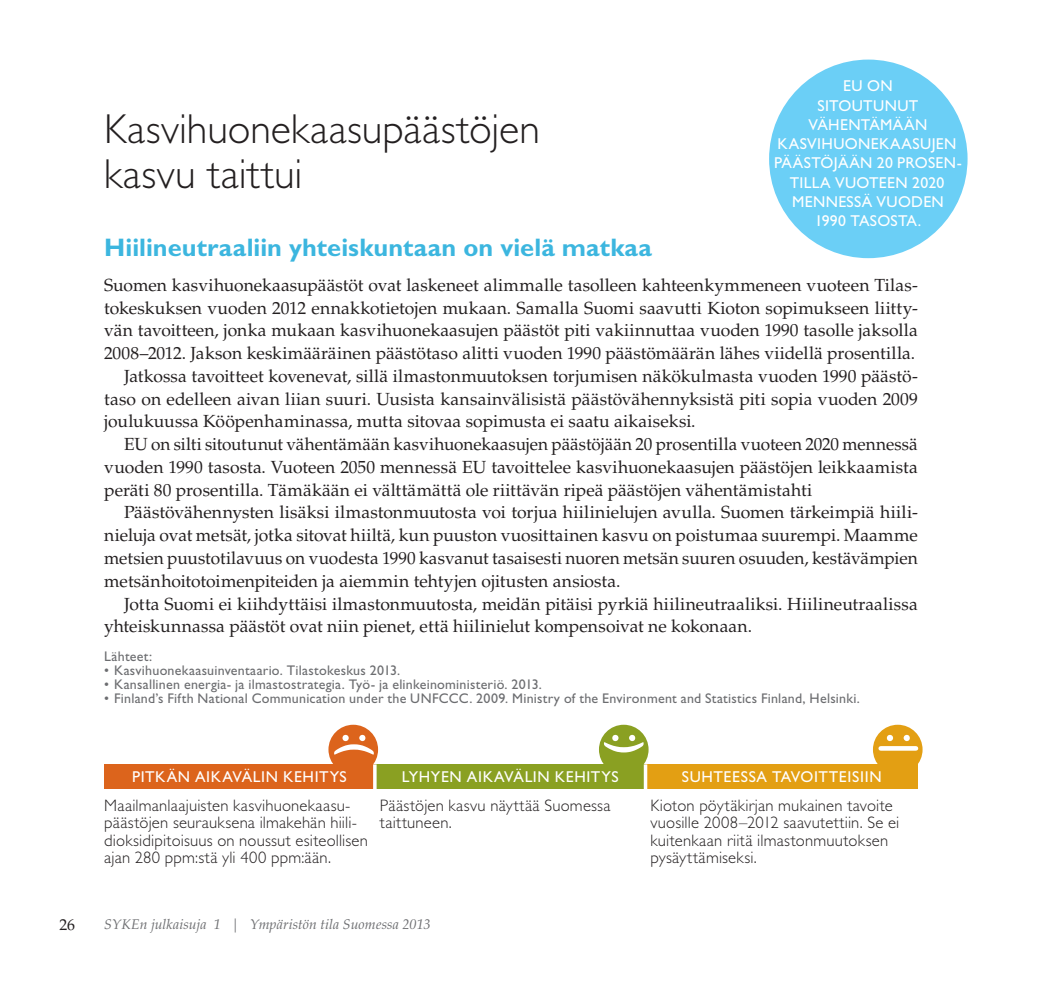
<style>
.page{position:relative;width:1042px;height:993px;background:#fff}
.page>*{position:absolute;margin:0;border:0;box-sizing:border-box;transform-origin:0 0}
._1__otsikko_MUSTA{font:300 42px/45.5px "Gill Sans Std";letter-spacing:.005em;color:#231f20}
._2__otsikkotaso_VÄRI{font:700 25.38px "Gill Sans Std";letter-spacing:.005em;color:#3cb6df}
.Leipä_sis{font:17.5px/22.8px "Palatino LT Std";letter-spacing:.005em;color:#231f20;text-align:justify}
.Leipä_1__kpl{font:17.5px/22.8px "Palatino LT Std";letter-spacing:.005em;color:#231f20;text-align:justify}
.Kehitys-boxit{font:300 16.62px/17.5px "Gill Sans Std";letter-spacing:.015em;color:#231f20}
.ÄLÄYS-teksti{font:15.75px/19.2px "Gill Sans Std";letter-spacing:.02em;color:#fff;text-align:center}
.Ingressi_VÄRI{font:15.75px "Gill Sans Std";letter-spacing:.04em;color:#fff}
.t1{font:15.75px "Palatino LT Std";color:#231f20}
.Lähteet_otsikko{font:14px "Gill Sans Std";letter-spacing:.015em;color:#6c6d70}
.t2{font:italic 14px "Palatino LT Std";letter-spacing:.005em;color:#6c6d70}
</style>
<div class="page">
<div style="left:769px;top:60px;width:198px;height:198px;background:#6bcff6;border-radius:50%"></div>
<div style="left:599px;top:724px;width:49px;height:50px;background:#8aa022;border-radius:50%"></div>
<svg style="left:604px;top:734px;width:39px;height:18px"></svg>
<div style="left:328px;top:724px;width:50px;height:50px;background:#dc641c;border-radius:50%"></div>
<svg style="left:334px;top:734px;width:40px;height:20px"></svg>
<div style="left:873px;top:724px;width:49px;height:50px;background:#e39f13;border-radius:50%"></div>
<svg style="left:878px;top:734px;width:40px;height:16px"></svg>
<div style="left:104px;top:764px;width:271px;height:25px;background:#dc641c"></div>
<div style="left:375px;top:764px;width:270px;height:25px;background:#8aa022"></div>
<div style="left:645px;top:764px;width:273px;height:25px;background:#e39f13"></div>
<svg style="left:373px;top:764px;width:4px;height:25px"></svg>
<hr style="left:644px;top:764px;width:3px;height:25px;background:#fff">
<p class="_1__otsikko_MUSTA" style="left:104px;top:106px;width:437px">Kasvihuonekaasupäästöjen kasvu taittui</p>
<p class="ÄLÄYS-teksti" style="left:774px;top:76px;width:189px">EU ON<br>SITOUTUNUT<br>VÄHENTÄMÄÄN<br>KASVIHUONEKAASUJEN<br>PÄÄSTÖJÄÄN 20 PROSEN-<br>TILLA VUOTEEN 2020<br>MENNESSÄ VUODEN<br>1990 TASOSTA.</p>
<p class="_2__otsikkotaso_VÄRI" style="left:104px;top:232px;width:549px">Hiilineutraaliin yhteiskuntaan on vielä matkaa</p>
<p class="Leipä_1__kpl" style="left:104px;top:273px;width:815px">Suomen kasvihuonekaasupäästöt ovat laskeneet alimmalle tasolleen kahteenkymmeneen vuoteen Tilas&shy;tokeskuksen vuoden 2012 ennakkotietojen mukaan. Samalla Suomi saavutti Kioton sopimukseen liitty&shy;vän tavoitteen, jonka mukaan kasvihuonekaasujen päästöt piti vakiinnuttaa vuoden 1990 tasolle jaksolla 2008–2012. Jakson keskimääräinen päästötaso alitti vuoden 1990 päästömäärän lähes viidellä prosentilla.</p>
<p class="Leipä_sis" style="left:104px;top:364px;width:815px;text-indent:20px">Jatkossa tavoitteet kovenevat, sillä ilmastonmuutoksen torjumisen näkökulmasta vuoden 1990 päästö&shy;taso on edelleen aivan liian suuri. Uusista kansainvälisistä päästövähennyksistä piti sopia vuoden 2009 joulukuussa Kööpenhaminassa, mutta sitovaa sopimusta ei saatu aikaiseksi.</p>
<p class="Leipä_sis" style="left:104px;top:433px;width:815px;text-indent:20px">EU on silti sitoutunut vähentämään kasvihuonekaasujen päästöjään 20 prosentilla vuoteen 2020 mennessä vuoden 1990 tasosta. Vuoteen 2050 mennessä EU tavoittelee kasvihuonekaasujen päästöjen leikkaamista peräti 80 prosentilla. Tämäkään ei välttämättä ole riittävän ripeä päästöjen vähentämistahti</p>
<p class="Leipä_sis" style="left:104px;top:501px;width:815px;text-indent:20px">Päästövähennysten lisäksi ilmastonmuutosta voi torjua hiilinielujen avulla. Suomen tärkeimpiä hiili&shy;nieluja ovat metsät, jotka sitovat hiiltä, kun puuston vuosittainen kasvu on poistumaa suurempi. Maamme metsien puustotilavuus on vuodesta 1990 kasvanut tasaisesti nuoren metsän suuren osuuden, kestävämpien metsänhoitotoimenpiteiden ja aiemmin tehtyjen ojitusten ansiosta.</p>
<p class="Leipä_sis" style="left:104px;top:592px;width:815px;text-indent:20px">Jotta Suomi ei kiihdyttäisi ilmastonmuutosta, meidän pitäisi pyrkiä hiilineutraaliksi. Hiilineutraalissa yhteiskunnassa päästöt ovat niin pienet, että hiilinielut kompensoivat ne kokonaan.</p>
<p class="Lähteet_otsikko" style="left:104px;top:648px;width:49px">Lähteet:</p>
<p class="Lähteet_otsikko" style="left:104px;top:662px;width:298px">• Kasvihuonekaasuinventaario. Tilastokeskus 2013.</p>
<p class="Lähteet_otsikko" style="left:104px;top:676px;width:439px">• Kansallinen energia- ja ilmastostrategia. Työ- ja elinkeinoministeriö. 2013.</p>
<p class="Lähteet_otsikko" style="left:104px;top:690px;width:757px">• Finland’s Fifth National Communication under the UNFCCC. 2009. Ministry of the Environment and Statistics Finland, Helsinki.</p>
<p class="Ingressi_VÄRI" style="left:132px;top:767px;width:216px">PITKÄN AIKAVÄLIN KEHITYS</p>
<p class="Ingressi_VÄRI" style="left:402px;top:767px;width:218px">LYHYEN AIKAVÄLIN KEHITYS</p>
<p class="Ingressi_VÄRI" style="left:682px;top:767px;width:201px">SUHTEESSA TAVOITTEISIIN</p>
<p class="Kehitys-boxit" style="left:104px;top:796px;width:265px">Maailmanlaajuisten kasvihuonekaasu&shy;päästöjen seurauksena ilmakehän hiili&shy;dioksidipitoisuus on noussut esiteollisen ajan 280 ppm:stä yli 400 ppm:ään.</p>
<p class="Kehitys-boxit" style="left:380px;top:796px;width:232px">Päästöjen kasvu näyttää Suomessa taittuneen.</p>
<p class="Kehitys-boxit" style="left:650px;top:796px;width:250px">Kioton pöytäkirjan mukainen tavoite vuosille 2008–2012 saavutettiin. Se ei kuitenkaan riitä ilmastonmuutoksen pysäyttämiseksi.</p>
<p class="t1" style="left:60px;top:915px;width:17px">26</p>
<p class="t2" style="left:104px;top:915px;width:328px">SYKEn julkaisuja 1 | Ympäristön tila Suomessa 2013</p>
</div>
